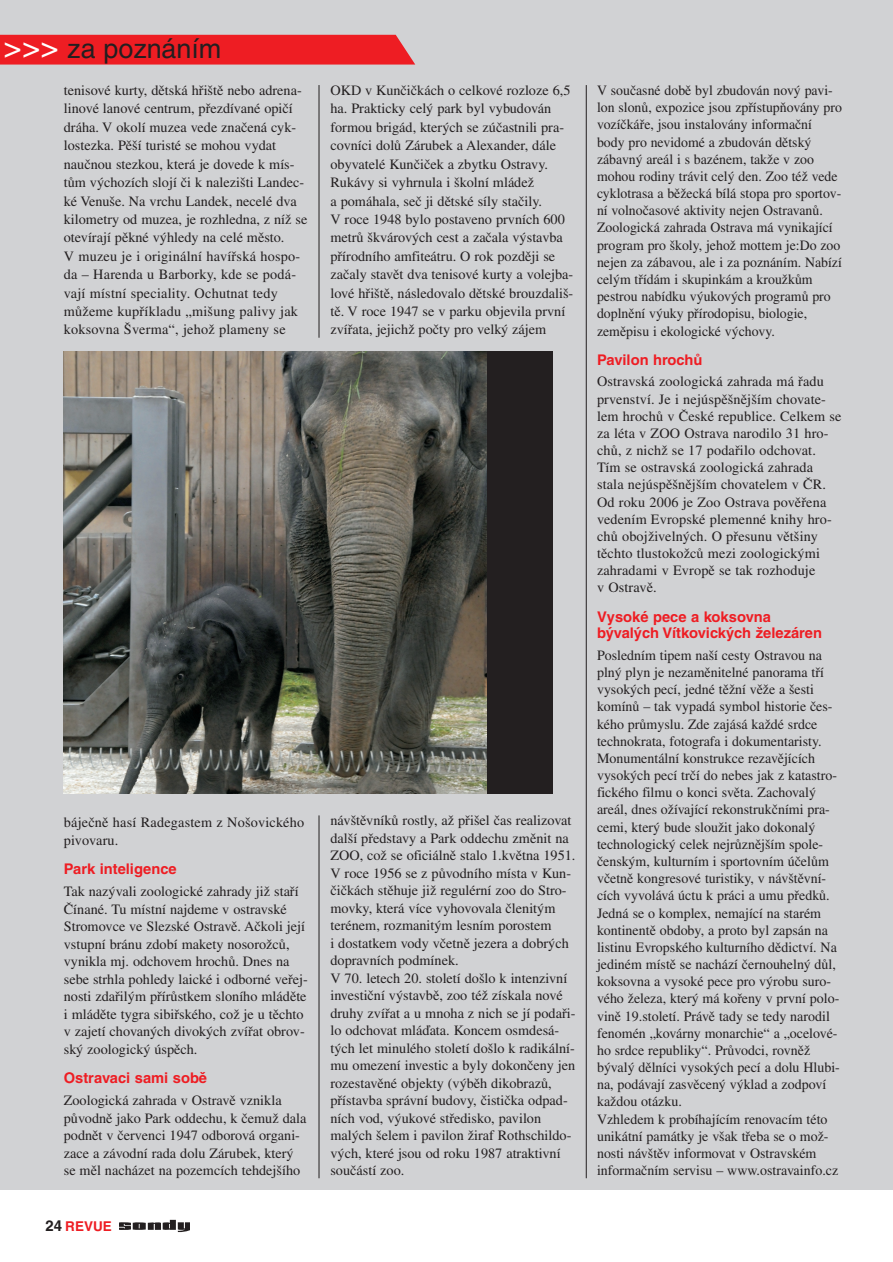
<style>
.page{position:relative;width:893px;height:1262px;background:#fff}
.page>*{position:absolute;margin:0;border:0;box-sizing:border-box;transform-origin:0 0}
.t1{font:27px "Helvetica CE";letter-spacing:-.005em;color:#231f20}
.t2{font:700 14.7px/16.5px "Helvetica CE";color:#ee1d23}
.t3{font:14.25px/17.1px "Times CE";color:#231f20}
.t4{font:700 13.5px "Helvetica CE";color:#ee1d23}
.s1{font-size:31.5px;color:#fff}
.s2{font-size:15px;color:#231f20}
</style>
<div class="page">
<div style="left:0;top:0;width:892px;height:1189px;background:#d1d2d4"></div>
<div style="left:0;top:35px;width:415px;height:30px;background:#ee1d23"></div>
<svg style="left:119px;top:1219px;width:71px;height:13px"></svg>
<hr style="left:318px;top:85px;width:1px;height:253px;background:#231f20">
<hr style="left:318px;top:815px;width:1px;height:363px;background:#231f20">
<hr style="left:586px;top:85px;width:1px;height:1093px;background:#231f20">
<div style="left:64px;top:352px;width:489px;height:442px;background:#231f20"></div>
<img style="left:64px;top:352px;width:422px;height:442px">
<h1 class="t1" style="left:4px;top:38px;width:219px"><span class="s1">&gt;&gt;&gt;</span> za poznáním</h1>
<p class="t3" style="left:64px;top:82px;width:245px;line-height:18.5px">tenisové kurty, dětská hřiště nebo adrena&shy;linové lanové centrum, přezdívané opičí dráha. V okolí muzea vede značená cyk&shy;lostezka. Pěší turisté se mohou vydat naučnou stezkou, která je dovede k mís&shy;tům výchozích slojí či k nalezišti Landec&shy;ké Venuše. Na vrchu Landek, necelé dva kilometry od muzea, je rozhledna, z níž se otevírají pěkné výhledy na celé město.<br>V muzeu je i originální havířská hospo&shy;da – Harenda u Barborky, kde se podá&shy;vají místní speciality. Ochutnat tedy můžeme kupříkladu „mišung palivy jak koksovna Šverma“, jehož plameny se</p>
<p class="t3" style="left:330px;top:82px;width:244px;line-height:18.5px">OKD v Kunčičkách o celkové rozloze 6,5 ha. Prakticky celý park byl vybudován formou brigád, kterých se zúčastnili pra&shy;covníci dolů Zárubek a Alexander, dále obyvatelé Kunčiček a zbytku Ostravy.<br>Rukávy si vyhrnula i školní mládež<br>a pomáhala, seč ji dětské síly stačily.<br>V roce 1948 bylo postaveno prvních 600 metrů škvárových cest a začala výstavba přírodního amfiteátru. O rok později se začaly stavět dva tenisové kurty a volejba&shy;lové hřiště, následovalo dětské brouzdališ&shy;tě. V roce 1947 se v parku objevila první zvířata, jejichž počty pro velký zájem</p>
<p class="t3" style="left:597px;top:83px;width:246px">V současné době byl zbudován nový pavi&shy;lon slonů, expozice jsou zpřístupňovány pro vozíčkáře, jsou instalovány informační body pro nevidomé a zbudován dětský zábavný areál i s bazénem, takže v zoo mohou rodiny trávit celý den. Zoo též vede cyklotrasa a běžecká bílá stopa pro sportov&shy;ní volnočasové aktivity nejen Ostravanů.<br>Zoologická zahrada Ostrava má vynikající program pro školy, jehož mottem je:Do zoo nejen za zábavou, ale i za poznáním. Nabízí celým třídám i skupinkám a kroužkům pestrou nabídku výukových programů pro doplnění výuky přírodopisu, biologie, zeměpisu i ekologické výchovy.</p>
<p class="t2" style="left:597px;top:353px;width:107px">Pavilon hrochů</p>
<p class="t3" style="left:597px;top:374px;width:246px">Ostravská zoologická zahrada má řadu prvenství. Je i nejúspěšnějším chovate&shy;lem hrochů v České republice. Celkem se za léta v ZOO Ostrava narodilo 31 hro&shy;chů, z nichž se 17 podařilo odchovat.<br>Tím se ostravská zoologická zahrada stala nejúspěšnějším chovatelem v ČR.<br>Od roku 2006 je Zoo Ostrava pověřena vedením Evropské plemenné knihy hro&shy;chů obojživelných. O přesunu většiny těchto tlustokožců mezi zoologickými zahradami v Evropě se tak rozhoduje<br>v Ostravě.</p>
<p class="t2" style="left:597px;top:610px;width:227px">Vysoké pece a koksovna bývalých Vítkovických železáren</p>
<p class="t3" style="left:597px;top:648px;width:244px">Posledním tipem naší cesty Ostravou na plný plyn je nezaměnitelné panorama tří vysokých pecí, jedné těžní věže a šesti komínů – tak vypadá symbol historie čes&shy;kého průmyslu. Zde zajásá každé srdce technokrata, fotografa i dokumentaristy.<br>Monumentální konstrukce rezavějících vysokých pecí trčí do nebes jak z katastro&shy;fického filmu o konci světa. Zachovalý areál, dnes ožívající rekonstrukčními pra&shy;cemi, který bude sloužit jako dokonalý technologický celek nejrůznějším spole&shy;čenským, kulturním i sportovním účelům včetně kongresové turistiky, v návštěvní&shy;cích vyvolává úctu k práci a umu předků.<br>Jedná se o komplex, nemající na starém kontinentě obdoby, a proto byl zapsán na listinu Evropského kulturního dědictví. Na jediném místě se nachází černouhelný důl, koksovna a vysoké pece pro výrobu suro&shy;vého železa, který má kořeny v první polo&shy;vině 19.století. Právě tady se tedy narodil fenomén „kovárny monarchie“ a „ocelové&shy;ho srdce republiky“. Průvodci, rovněž bývalý dělníci vysokých pecí a dolu Hlubi&shy;na, podávají zasvěcený výklad a zodpoví každou otázku.<br>Vzhledem k probíhajícím renovacím této unikátní památky je však třeba se o mož&shy;nosti návštěv informovat v Ostravském informačním servisu – www.ostravainfo.cz</p>
<p class="t3" style="left:330px;top:813px;width:246px;line-height:17.5px">návštěvníků rostly, až přišel čas realizovat další představy a Park oddechu změnit na ZOO, což se oficiálně stalo 1.května 1951.<br>V roce 1956 se z původního místa v Kun&shy;čičkách stěhuje již regulérní zoo do Stro&shy;movky, která více vyhovovala členitým terénem, rozmanitým lesním porostem<br>i dostatkem vody včetně jezera a dobrých dopravních podmínek.<br>V 70. letech 20. století došlo k intenzivní investiční výstavbě, zoo též získala nové druhy zvířat a u mnoha z nich se jí podaři&shy;lo odchovat mláďata. Koncem osmdesá&shy;tých let minulého století došlo k radikální&shy;mu omezení investic a byly dokončeny jen rozestavěné objekty (výběh dikobrazů, přístavba správní budovy, čistička odpad&shy;ních vod, výukové středisko, pavilon malých šelem i pavilon žiraf Rothschildo&shy;vých, které jsou od roku 1987 atraktivní součástí zoo.</p>
<p class="t3" style="left:64px;top:815px;width:242px;line-height:17.5px">báječně hasí Radegastem z Nošovického pivovaru.</p>
<p class="t2" style="left:64px;top:862px;width:114px">Park inteligence</p>
<p class="t3" style="left:64px;top:884px;width:245px;line-height:17.5px">Tak nazývali zoologické zahrady již staří Čínané. Tu místní najdeme v ostravské Stromovce ve Slezské Ostravě. Ačkoli její vstupní bránu zdobí makety nosorožců, vynikla mj. odchovem hrochů. Dnes na sebe strhla pohledy laické i odborné veřej&shy;nosti zdařilým přírůstkem sloního mláděte i mláděte tygra sibiřského, což je u těchto v zajetí chovaných divokých zvířat obrov&shy;ský zoologický úspěch.</p>
<p class="t2" style="left:64px;top:1071px;width:145px">Ostravaci sami sobě</p>
<p class="t3" style="left:64px;top:1093px;width:244px;line-height:17.5px">Zoologická zahrada v Ostravě vznikla původně jako Park oddechu, k čemuž dala podnět v červenci 1947 odborová organi&shy;zace a závodní rada dolu Zárubek, který se měl nacházet na pozemcích tehdejšího</p>
<p class="t4" style="left:46px;top:1221px;width:68px"><span class="s2">24</span> REVUE</p>
</div>
